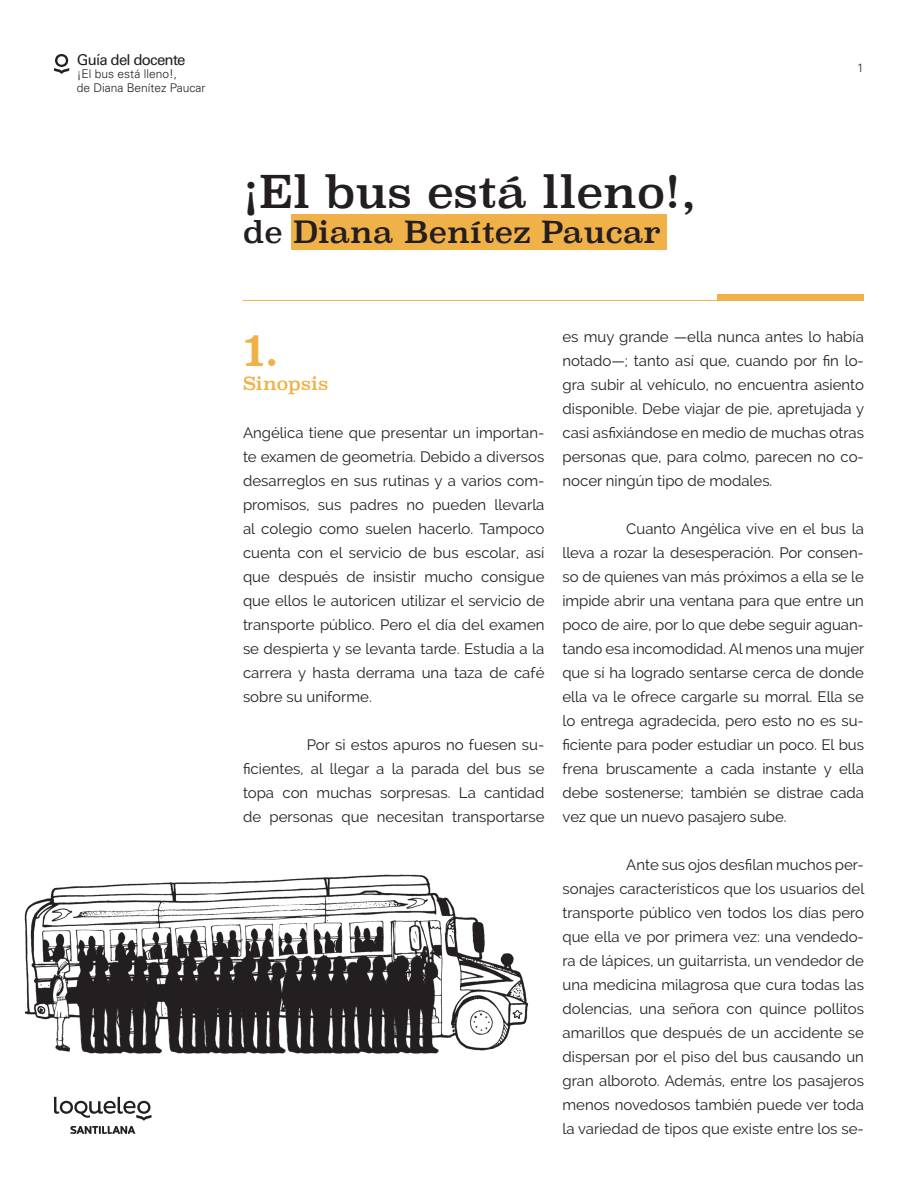
<style>
.page{position:relative;width:918px;height:1188px;background:#fff}
.page>*{position:absolute;margin:0;border:0;box-sizing:border-box;transform-origin:0 0}
.Titulo_numero{font:45px "Superclarendon";color:#f0b248}
.TITULO{font:44.1px "Superclarendon";color:#231f20}
.TITULO-2{font:30px "Superclarendon";color:#231f20}
.Titulo-verde{font:18px "Superclarendon";letter-spacing:.01em;color:#f0b248}
.TEXTO_SANGRIA{font:15px/24px "Raleway";color:#231f20;text-align:justify}
.TEXTO{font:15px/24px "Raleway";color:#231f20;text-align:justify}
.t1{font:15px "Univers LT Std";letter-spacing:-.05em;color:#231f20}
.t2{font:300 12px/14.4px "Univers LT Std";color:#231f20}
</style>
<div class="page">
<img style="left:24px;top:874px;width:505px;height:180px">
<svg style="left:54px;top:1097px;width:98px;height:37px"></svg>
<svg style="left:54px;top:54px;width:15px;height:20px"></svg>
<div style="left:291px;top:214px;width:376px;height:36px;background:#f0b248"></div>
<hr style="left:243px;top:300px;width:621px;height:1px;background:#f0b248">
<div style="left:717px;top:294px;width:147px;height:7px;background:#f0b248"></div>
<p class="t1" style="left:77px;top:51px;width:110px">Guía del docente</p>
<p class="t2" style="left:77px;top:66px;width:130px">¡El bus está lleno!,<br>de Diana Benítez Paucar</p>
<p class="TITULO" style="left:243px;top:162px;width:455px">¡El bus está lleno!,</p>
<p class="TITULO-2" style="left:243px;top:211px;width:420px">de Diana Benítez Paucar</p>
<p class="t2" style="left:857px;top:61px;width:8px">1</p>
<p class="Titulo_numero" style="left:243px;top:319px;width:38px">1.</p>
<p class="Titulo-verde" style="left:243px;top:371px;width:87px">Sinopsis</p>
<p class="TEXTO" style="left:243px;top:421px;width:303px">Angélica tiene que presentar un importan&shy;te examen de geometría. Debido a diversos desarreglos en sus rutinas y a varios com&shy;promisos, sus padres no pueden llevarla al colegio como suelen hacerlo. Tampoco cuenta con el servicio de bus escolar, así que después de insistir mucho consigue que ellos le autoricen utilizar el servicio de transporte público. Pero el día del examen se despierta y se levanta tarde. Estudia a la carrera y hasta derrama una taza de café sobre su uniforme.</p>
<p class="TEXTO_SANGRIA" style="left:243px;top:733px;width:303px;text-indent:64px">Por si estos apuros no fuesen su&shy;ficientes, al llegar a la parada del bus se topa con muchas sorpresas. La cantidad de personas que necesitan transportarse</p>
<p class="TEXTO_SANGRIA" style="left:562px;top:325px;width:303px">es muy grande —ella nunca antes lo había notado—; tanto así que, cuando por fin lo&shy;gra subir al vehículo, no encuentra asiento disponible. Debe viajar de pie, apretujada y casi asfixiándose en medio de muchas otras personas que, para colmo, parecen no co&shy;nocer ningún tipo de modales.</p>
<p class="TEXTO_SANGRIA" style="left:562px;top:517px;width:303px;text-indent:64px">Cuanto Angélica vive en el bus la lleva a rozar la desesperación. Por consen&shy;so de quienes van más próximos a ella se le impide abrir una ventana para que entre un poco de aire, por lo que debe seguir aguan&shy;tando esa incomodidad. Al menos una mujer que sí ha logrado sentarse cerca de donde ella va le ofrece cargarle su morral. Ella se lo entrega agradecida, pero esto no es su&shy;ficiente para poder estudiar un poco. El bus frena bruscamente a cada instante y ella debe sostenerse; también se distrae cada vez que un nuevo pasajero sube.</p>
<p class="TEXTO_SANGRIA" style="left:562px;top:853px;width:303px;text-indent:64px">Ante sus ojos desfilan muchos per&shy;sonajes característicos que los usuarios del transporte público ven todos los días pero que ella ve por primera vez: una vendedo&shy;ra de lápices, un guitarrista, un vendedor de una medicina milagrosa que cura todas las dolencias, una señora con quince pollitos amarillos que después de un accidente se dispersan por el piso del bus causando un gran alboroto. Además, entre los pasajeros menos novedosos también puede ver toda la variedad de tipos que existe entre los se-</p>
</div>
